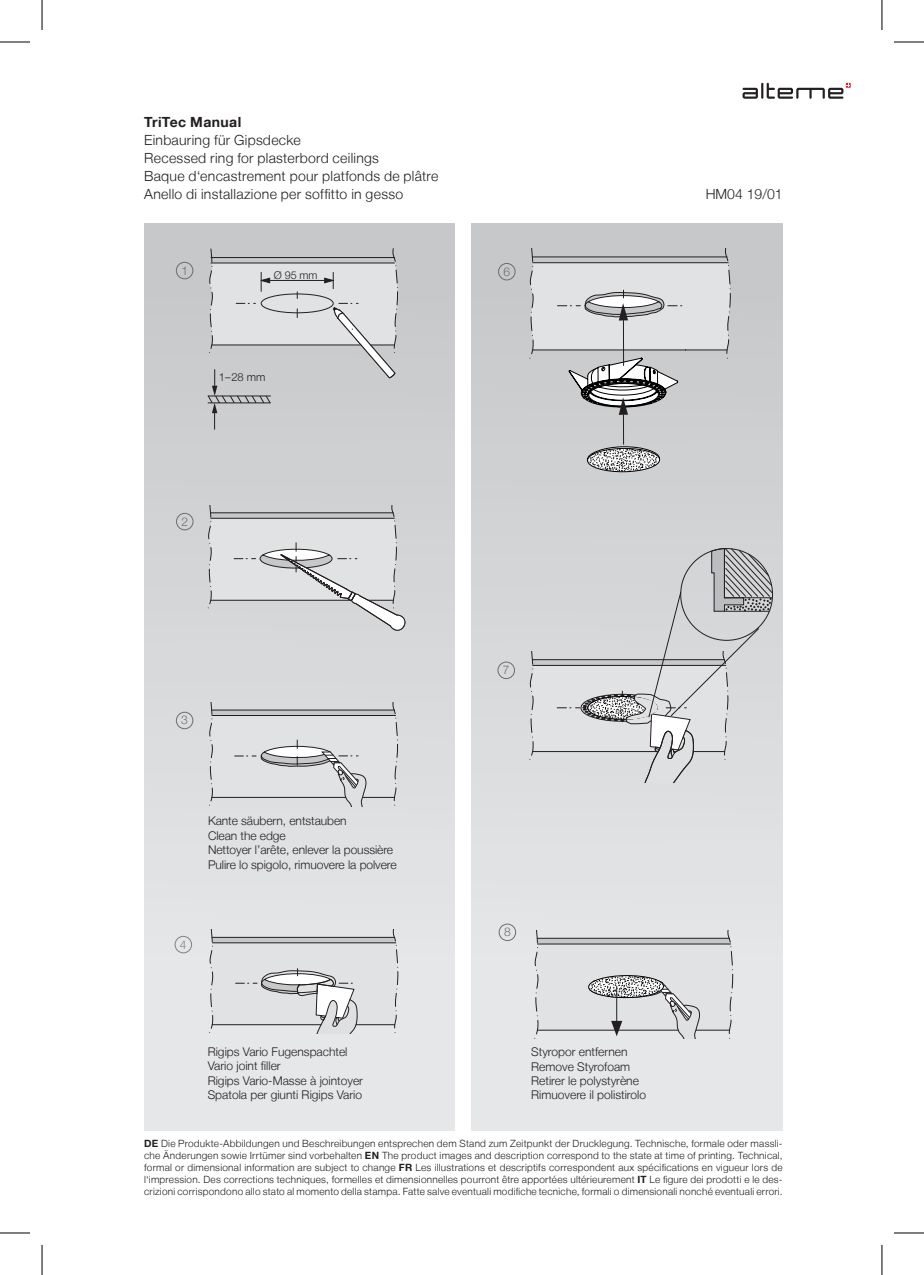
<style>
.page{position:relative;width:924px;height:1275px;background:#fff}
.page>*{position:absolute;margin:0;border:0;box-sizing:border-box;transform-origin:0 0}
.t1{font:300 14px/18px "Helvetica Neue LT";letter-spacing:.02em;color:#231f20}
.t2{font:700 14px "Helvetica Neue LT";letter-spacing:.03em;color:#231f20}
.t3{font:300 12px/14.4px "Helvetica Neue LT";color:#231f20}
.t4{font:300 12px "Helvetica Neue LT";color:#6c6d70}
.t5{font:300 12px "Helvetica Neue LT";color:#808285}
.t6{font:300 11.2px "Helvetica Neue LT";color:#231f20}
.t7{font:300 10.8px "Helvetica Neue LT";color:#231f20}
.u45_8p{font:300 10px/12px "Helvetica Neue LT";letter-spacing:.025em;color:#231f20;text-align:justify}
.s1{font-weight:700}
</style>
<div class="page">
<svg style="left:742px;top:88px;width:15px;height:11px"></svg>
<hr style="left:760px;top:83px;width:3px;height:16px;background:#231f20">
<svg style="left:766px;top:83px;width:84px;height:16px"></svg>
<div style="left:144px;top:223px;width:310px;height:908px;background:linear-gradient(to bottom,#c5c6c8,#eaebed)"></div>
<div style="left:471px;top:223px;width:311px;height:908px;background:linear-gradient(to bottom,#c5c6c8,#eaebed)"></div>
<div style="left:176px;top:513px;width:17px;height:17px;border:1px solid #6c6d70;border-radius:50%"></div>
<svg style="left:208px;top:505px;width:197px;height:125px;background:#d2d3d4"></svg>
<div style="left:175px;top:936px;width:17px;height:17px;border:1px solid #808285;border-radius:50%"></div>
<svg style="left:209px;top:929px;width:189px;height:104px;background:#d5d5d7"></svg>
<div style="left:176px;top:712px;width:17px;height:17px;border:1px solid #6c6d70;border-radius:50%"></div>
<svg style="left:209px;top:702px;width:188px;height:104px;background:#d3d4d5"></svg>
<div style="left:176px;top:262px;width:17px;height:17px;border:1px solid #6c6d70;border-radius:50%"></div>
<svg style="left:207px;top:248px;width:190px;height:181px;background:#cdcecf"></svg>
<div style="left:498px;top:263px;width:17px;height:17px;border:1px solid #6c6d70;border-radius:50%"></div>
<div style="left:587px;top:448px;width:72px;height:24px;border:1px solid #000001;border-radius:50%"></div>
<svg style="left:529px;top:248px;width:201px;height:223px;background:#c9c9cb"></svg>
<div style="left:497px;top:662px;width:17px;height:17px;border:1px solid #6c6d70;border-radius:50%"></div>
<svg style="left:529px;top:548px;width:243px;height:234px;background:#d0d1d3"></svg>
<div style="left:498px;top:924px;width:17px;height:17px;border:1px solid #6c6d70;border-radius:50%"></div>
<svg style="left:534px;top:930px;width:198px;height:108px;background:#d3d4d5"></svg>
<hr style="left:0;top:42px;width:30px;height:1px;background:#000">
<hr style="left:893px;top:42px;width:30px;height:1px;background:#000">
<hr style="left:0;top:1232px;width:30px;height:1px;background:#000">
<hr style="left:893px;top:1232px;width:30px;height:1px;background:#000">
<hr style="left:42px;top:0;width:1px;height:30px;background:#000">
<hr style="left:42px;top:1245px;width:1px;height:30px;background:#000">
<hr style="left:881px;top:0;width:1px;height:30px;background:#000">
<hr style="left:881px;top:1245px;width:1px;height:30px;background:#000">
<p class="t2" style="left:144px;top:113px;width:99px">TriTec Manual</p>
<p class="t1" style="left:144px;top:131px;width:158px">Einbauring für Gipsdecke</p>
<p class="t1" style="left:144px;top:149px;width:295px">Recessed ring for plasterbord ceilings<br>Baque d‘encastrement pour platfonds de plâtre</p>
<p class="t1" style="left:144px;top:185px;width:260px">Anello di installazione per soffitto in gesso</p>
<p class="t1" style="left:705px;top:185px;width:78px">HM04 19/01</p>
<p class="t4" style="left:181px;top:263px;width:8px">1</p>
<p class="t7" style="left:274px;top:268px;width:45px">Ø 95 mm</p>
<p class="t6" style="left:219px;top:370px;width:48px">1–28 mm</p>
<p class="t4" style="left:181px;top:514px;width:8px">2</p>
<p class="t4" style="left:181px;top:713px;width:8px">3</p>
<p class="t3" style="left:208px;top:813px;width:190px">Kante säubern, entstauben<br>Clean the edge<br>Nettoyer l’arête, enlever la poussière<br>Pulire lo spigolo, rimuovere la polvere</p>
<p class="t5" style="left:180px;top:937px;width:8px">4</p>
<p class="t3" style="left:208px;top:1044px;width:141px">Rigips Vario Fugenspachtel</p>
<p class="t3" style="left:208px;top:1058px;width:74px">Vario joint filler</p>
<p class="t3" style="left:208px;top:1073px;width:157px">Rigips Vario-Masse à jointoyer<br>Spatola per giunti Rigips Vario</p>
<p class="t4" style="left:503px;top:264px;width:8px">6</p>
<p class="t4" style="left:502px;top:662px;width:8px">7</p>
<p class="t4" style="left:504px;top:924px;width:8px">8</p>
<p class="t3" style="left:531px;top:1044px;width:98px">Styropor entfernen</p>
<p class="t3" style="left:531px;top:1058px;width:100px">Remove Styrofoam</p>
<p class="t3" style="left:531px;top:1073px;width:109px">Retirer le polystyrène</p>
<p class="t3" style="left:531px;top:1087px;width:116px">Rimuovere il polistirolo</p>
<p class="u45_8p" style="left:144px;top:1137px;width:639px"><span class="s1">DE</span> Die Produkte-Abbildungen und Beschreibungen entsprechen dem Stand zum Zeitpunkt der Drucklegung. Technische, formale oder massli&shy;che Änderungen sowie Irrtümer sind vorbehalten <span class="s1">EN</span> The product images and description correspond to the state at time of printing. Technical, formal or dimensional information are subject to change <span class="s1">FR</span> Les illustrations et descriptifs correspondent aux spécifications en vigueur lors de l‘impression. Des corrections techniques, formelles et dimensionnelles pourront être apportées ultérieurement <span class="s1">IT</span> Le figure dei prodotti e le des&shy;crizioni corrispondono allo stato al momento della stampa. Fatte salve eventuali modifiche tecniche, formali o dimensionali nonché eventuali errori.</p>
</div>
